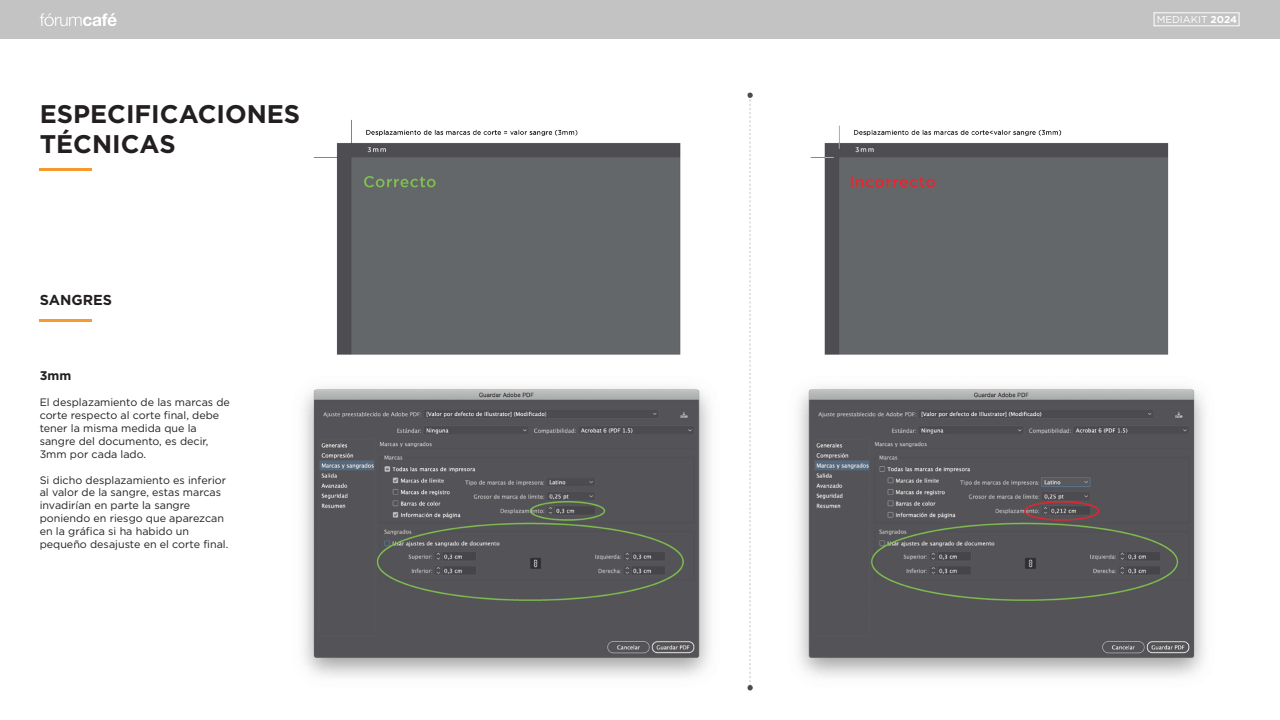
<style>
.page{position:relative;width:1280px;height:720px;background:#fff}
.page>*{position:absolute;margin:0;border:0;box-sizing:border-box;transform-origin:0 0}
.t1{font:700 25.5px/30.6px "Gotham";color:#231f20}
.t2{font:700 14.4px "Gotham";color:#231f20}
.t3{font:700 12.5px "Gotham";color:#231f20}
.t4{font:10.75px/12.9px "Gotham";color:#231f20}
.t5{font:10.05px "Gotham";color:#fff}
.s1{font-weight:700}
</style>
<div class="page">
<hr style="left:40px;top:168px;width:52px;height:3px;background:#f8992f">
<hr style="left:40px;top:320px;width:52px;height:2px;background:#f8992f">
<div style="left:0;top:0;width:1280px;height:39px;background:#c3c3c3"></div>
<svg style="left:40px;top:13px;width:77px;height:13px"></svg>
<div style="left:1154px;top:13px;width:85px;height:13px;border:1px solid #fff"></div>
<img style="left:303px;top:92px;width:902px;height:599px">
<h1 class="t1" style="left:40px;top:98px;width:262px">ESPECIFICACIONES<br>TÉCNICAS</h1>
<h2 class="t2" style="left:40px;top:291px;width:74px">SANGRES</h2>
<p class="t3" style="left:40px;top:369px;width:33px">3mm</p>
<p class="t4" style="left:40px;top:396px;width:192px">El desplazamiento de las marcas de corte respecto al corte final, debe tener la misma medida que la sangre del documento, es decir,<br>3mm por cada lado.</p>
<p class="t4" style="left:40px;top:473px;width:190px">Si dicho desplazamiento es inferior al valor de la sangre, estas marcas invadirían en parte la sangre poniendo en riesgo que aparezcan en la gráfica si ha habido un pequeño desajuste en el corte final.</p>
<p class="t5" style="left:1157px;top:14px;width:82px">MEDIAKIT <span class="s1">2024</span></p>
</div>
